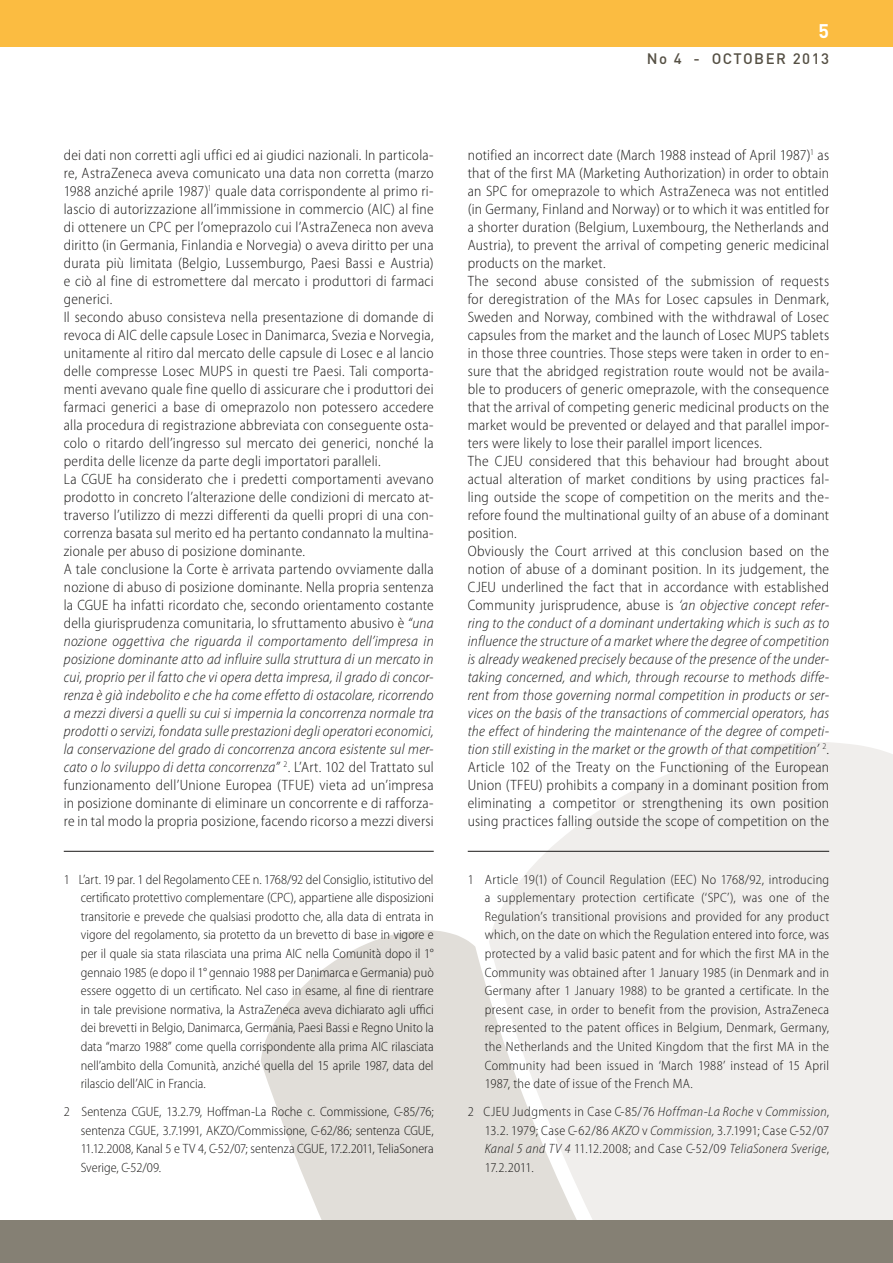
<style>
.page{position:relative;width:893px;height:1263px;background:#fff}
.page>*{position:absolute;margin:0;border:0;box-sizing:border-box;transform-origin:0 0}
.t1{font:700 19.5px "DIN";color:#fff}
.t2{font:300 semi-condensed 15px/18px "Myriad Pro";letter-spacing:.02em;color:#181716}
.t3{font:500 15px "DIN";letter-spacing:.1em;color:#555044}
.t4{font:300 semi-condensed 13.5px/18.6px "Myriad Pro";letter-spacing:.005em;color:#181716;text-align:justify}
.s1{font-style:italic}
</style>
<div class="page">
<svg style="left:261px;top:930px;width:228px;height:290px;fill:#e1ded9"></svg>
<svg style="left:489px;top:742px;width:404px;height:478px;background:#f0efed"></svg>
<div style="left:0;top:0;width:893px;height:47px;background:#fbbc41"></div>
<div style="left:0;top:1220px;width:893px;height:43px;background:#858074"></div>
<hr style="left:64px;top:851px;width:370px;height:1px;background:#181716">
<hr style="left:468px;top:851px;width:361px;height:1px;background:#181716">
<p class="t2" style="left:64px;top:146px;width:371px">dei dati non corretti agli uffici ed ai giudici nazionali. In particola&shy;re, AstraZeneca aveva comunicato una data non corretta (marzo 1988 anziché aprile 1987)<sup>1</sup> quale data corrispondente al primo ri&shy;lascio di autorizzazione all’immissione in commercio (AIC) al fine di ottenere un CPC per l’omeprazolo cui l’AstraZeneca non aveva diritto (in Germania, Finlandia e Norvegia) o aveva diritto per una durata più limitata (Belgio, Lussemburgo, Paesi Bassi e Austria) e ciò al fine di estromettere dal mercato i produttori di farmaci generici.<br>Il secondo abuso consisteva nella presentazione di domande di revoca di AIC delle capsule Losec in Danimarca, Svezia e Norvegia, unitamente al ritiro dal mercato delle capsule di Losec e al lancio delle compresse Losec MUPS in questi tre Paesi. Tali comporta&shy;menti avevano quale fine quello di assicurare che i produttori dei farmaci generici a base di omeprazolo non potessero accedere alla procedura di registrazione abbreviata con conseguente osta&shy;colo o ritardo dell’ingresso sul mercato dei generici, nonché la perdita delle licenze da parte degli importatori paralleli.<br>La CGUE ha considerato che i predetti comportamenti avevano prodotto in concreto l’alterazione delle condizioni di mercato at&shy;traverso l’utilizzo di mezzi differenti da quelli propri di una con&shy;correnza basata sul merito ed ha pertanto condannato la multina&shy;zionale per abuso di posizione dominante.<br>A tale conclusione la Corte è arrivata partendo ovviamente dalla nozione di abuso di posizione dominante. Nella propria sentenza la CGUE ha infatti ricordato che, secondo orientamento costante della giurisprudenza comunitaria, lo sfruttamento abusivo è <span class="s1">“una nozione oggettiva che riguarda il comportamento dell’impresa in posizione dominante atto ad influire sulla struttura di un mercato in cui, proprio per il fatto che vi opera detta impresa, il grado di concor&shy;renza è già indebolito e che ha come effetto di ostacolare, ricorrendo a mezzi diversi a quelli su cui si impernia la concorrenza normale tra prodotti o servizi, fondata sulle prestazioni degli operatori economici, la conservazione del grado di concorrenza ancora esistente sul mer&shy;cato o lo sviluppo di detta concorrenza”</span> <sup>2</sup>. L’Art. 102 del Trattato sul funzionamento dell’Unione Europea (TFUE) vieta ad un’impresa in posizione dominante di eliminare un concorrente e di rafforza&shy;re in tal modo la propria posizione, facendo ricorso a mezzi diversi</p>
<p class="t4" style="left:81px;top:870px;width:354px;text-indent:-17px">1 L’art. 19 par. 1 del Regolamento CEE n. 1768/92 del Consiglio, istitutivo del certificato protettivo complementare (CPC), appartiene alle disposizioni transitorie e prevede che qualsiasi prodotto che, alla data di entrata in vigore del regolamento, sia protetto da un brevetto di base in vigore e per il quale sia stata rilasciata una prima AIC nella Comunità dopo il 1° gennaio 1985 (e dopo il 1° gennaio 1988 per Danimarca e Germania) può essere oggetto di un certificato. Nel caso in esame, al fine di rientrare in tale previsione normativa, la AstraZeneca aveva dichiarato agli uffici dei brevetti in Belgio, Danimarca, Germania, Paesi Bassi e Regno Unito la data “marzo 1988” come quella corrispondente alla prima AIC rilasciata nell’ambito della Comunità, anziché quella del 15 aprile 1987, data del rilascio dell’AIC in Francia.</p>
<p class="t4" style="left:81px;top:1102px;width:354px;text-indent:-17px">2 Sentenza CGUE, 13.2.79, Hoffman-La Roche c. Commissione, C-85/76; sentenza CGUE, 3.7.1991, AKZO/Commissione, C-62/86; sentenza CGUE, 11.12.2008, Kanal 5 e TV 4, C-52/07; sentenza CGUE, 17.2.2011, TeliaSonera Sverige, C-52/09.</p>
<h1 class="t1" style="left:819px;top:18px;width:12px">5</h1>
<p class="t3" style="left:647px;top:49px;width:184px">No 4 - OCTOBER 2013</p>
<p class="t2" style="left:468px;top:146px;width:363px">notified an incorrect date (March 1988 instead of April 1987)<sup>1</sup> as that of the first MA (Marketing Authorization) in order to obtain an SPC for omeprazole to which AstraZeneca was not entitled (in Germany, Finland and Norway) or to which it was entitled for a shorter duration (Belgium, Luxembourg, the Netherlands and Austria), to prevent the arrival of competing generic medicinal products on the market.<br>The second abuse consisted of the submission of requests for deregistration of the MAs for Losec capsules in Denmark, Sweden and Norway, combined with the withdrawal of Losec capsules from the market and the launch of Losec MUPS tablets in those three countries. Those steps were taken in order to en&shy;sure that the abridged registration route would not be availa&shy;ble to producers of generic omeprazole, with the consequence that the arrival of competing generic medicinal products on the market would be prevented or delayed and that parallel impor&shy;ters were likely to lose their parallel import licences.<br>The CJEU considered that this behaviour had brought about actual alteration of market conditions by using practices fal&shy;ling outside the scope of competition on the merits and the&shy;refore found the multinational guilty of an abuse of a dominant position.<br>Obviously the Court arrived at this conclusion based on the notion of abuse of a dominant position. In its judgement, the CJEU underlined the fact that in accordance with established Community jurisprudence, abuse is <span class="s1">‘an objective concept refer&shy;ring to the conduct of a dominant undertaking which is such as to influence the structure of a market where the degree of competition is already weakened precisely because of the presence of the under&shy;taking concerned, and which, through recourse to methods diffe&shy;rent from those governing normal competition in products or ser&shy;vices on the basis of the transactions of commercial operators, has the effect of hindering the maintenance of the degree of competi&shy;tion still existing in the market or the growth of that competition’</span> <sup>2</sup>.<br>Article 102 of the Treaty on the Functioning of the European Union (TFEU) prohibits a company in a dominant position from eliminating a competitor or strengthening its own position using practices falling outside the scope of competition on the</p>
<p class="t4" style="left:485px;top:870px;width:346px;text-indent:-17px">1 Article 19(1) of Council Regulation (EEC) No 1768/92, introducing a supplementary protection certificate (‘SPC’), was one of the Regulation’s transitional provisions and provided for any product which, on the date on which the Regulation entered into force, was protected by a valid basic patent and for which the first MA in the Community was obtained after 1 January 1985 (in Denmark and in Germany after 1 January 1988) to be granted a certificate. In the present case, in order to benefit from the provision, AstraZeneca represented to the patent offices in Belgium, Denmark, Germany, the Netherlands and the United Kingdom that the first MA in the Community had been issued in ‘March 1988’ instead of 15 April 1987, the date of issue of the French MA.</p>
<p class="t4" style="left:485px;top:1102px;width:346px;text-indent:-17px">2 CJEU Judgments in Case C-85/76 <span class="s1">Hoffman-La Roche</span> v <span class="s1">Commission</span>, 13.2. 1979; Case C-62/86 <span class="s1">AKZO</span> v <span class="s1">Commission,</span> 3.7.1991; Case C-52/07<br><span class="s1">Kanal 5 and TV 4</span> 11.12.2008; and Case C-52/09 <span class="s1">TeliaSonera Sverige</span>, 17.2.2011.</p>
</div>
